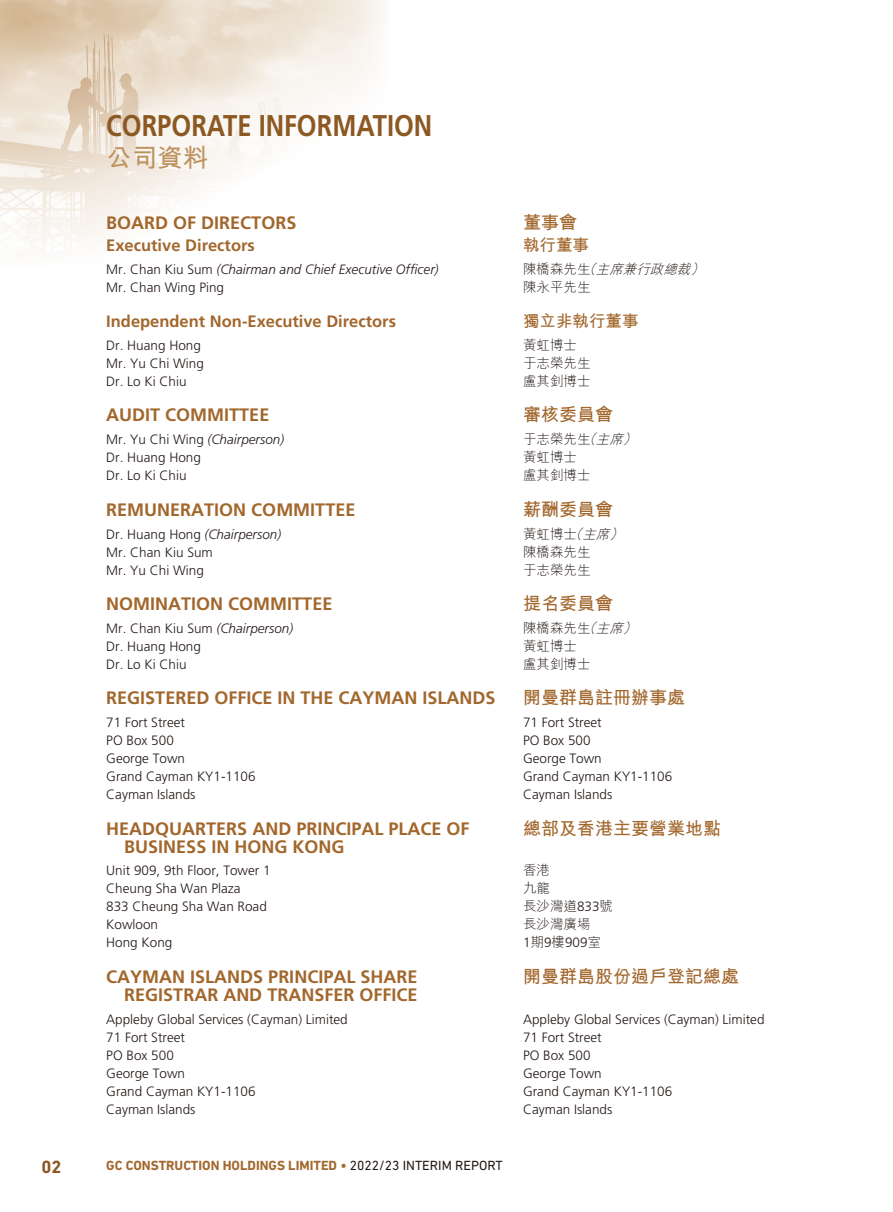
<style>
.page{position:relative;width:893px;height:1212px;background:#fff}
.page>*{position:absolute;margin:0;border:0;box-sizing:border-box;transform-origin:0 0}
.t1{font:700 30px "Frutiger LT Std";color:#8c5923;scale:.85 1}
.t2{font:700 25.5px "M Hei HK";color:#bd925d}
.t3{font:700 18px/18px "Frutiger LT Std";color:#a2672c}
.t4{font:700 18px "M Hei HK";color:#a2672c}
.t5{font:700 18px "DIN Next LT Pro";color:#8c5923}
.t6{font:700 16.5px "Frutiger LT Std";color:#a2672c}
.t7{font:700 16.5px "M Hei HK";color:#a2672c}
.t8{font:300 13.5px/18px "Frutiger LT Std";color:#231916}
.t9{font:300 13.5px/18px "M Hei HK";color:#231916}
.t10{font:italic 300 13.5px/18px "Frutiger LT Std";color:#231916}
.t11{font:700 13.5px "DIN Next LT Pro";color:#a2672c}
.s1{font-style:normal}
.s2{font-style:italic}
.s3{font-weight:400;color:#231916}
.s4{font-family:"Frutiger LT Std"}
.s5{font-family:"M Hei HK"}
</style>
<div class="page">
<svg style="left:0;top:0;width:383px;height:247px"></svg>
<h1 class="t1" style="left:106px;top:108px;width:385px">CORPORATE INFORMATION</h1>
<h2 class="t2" style="left:106px;top:139px;width:103px">公司資料</h2>
<h3 class="t3" style="left:106px;top:214px;width:192px">BOARD OF DIRECTORS</h3>
<p class="t6" style="left:106px;top:236px;width:150px">Executive Directors</p>
<p class="t10" style="left:106px;top:260px;width:334px"><span class="s1">Mr. Chan Kiu Sum</span> (Chairman and Chief Executive Officer)<br><span class="s1">Mr. Chan Wing Ping</span></p>
<p class="t6" style="left:106px;top:312px;width:291px">Independent Non-Executive Directors</p>
<p class="t8" style="left:106px;top:337px;width:99px">Dr. Huang Hong<br>Mr. Yu Chi Wing<br>Dr. Lo Ki Chiu</p>
<h3 class="t3" style="left:106px;top:406px;width:165px">AUDIT COMMITTEE</h3>
<p class="t8" style="left:106px;top:431px;width:179px">Mr. Yu Chi Wing <span class="s2">(Chairperson)<br></span>Dr. Huang Hong<br>Dr. Lo Ki Chiu</p>
<h3 class="t3" style="left:106px;top:501px;width:251px">REMUNERATION COMMITTEE</h3>
<p class="t8" style="left:106px;top:525px;width:176px">Dr. Huang Hong <span class="s2">(Chairperson)<br></span>Mr. Chan Kiu Sum<br>Mr. Yu Chi Wing</p>
<h3 class="t3" style="left:106px;top:595px;width:228px">NOMINATION COMMITTEE</h3>
<p class="t8" style="left:106px;top:619px;width:188px">Mr. Chan Kiu Sum <span class="s2">(Chairperson)<br></span>Dr. Huang Hong<br>Dr. Lo Ki Chiu</p>
<h3 class="t3" style="left:106px;top:689px;width:391px">REGISTERED OFFICE IN THE CAYMAN ISLANDS</h3>
<p class="t8" style="left:106px;top:714px;width:151px">71 Fort Street<br>PO Box 500<br>George Town<br>Grand Cayman KY1-1106<br>Cayman Islands</p>
<h3 class="t3" style="left:124px;top:819px;width:347px;text-indent:-18px">HEADQUARTERS AND PRINCIPAL PLACE OF<br>BUSINESS IN HONG KONG</h3>
<p class="t8" style="left:106px;top:862px;width:166px">Unit 909, 9th Floor, Tower 1<br>Cheung Sha Wan Plaza<br>833 Cheung Sha Wan Road<br>Kowloon<br>Hong Kong</p>
<h3 class="t3" style="left:106px;top:968px;width:313px;text-align:right">CAYMAN ISLANDS PRINCIPAL SHARE<br>REGISTRAR AND TRANSFER OFFICE</h3>
<p class="t8" style="left:106px;top:1010px;width:243px">Appleby Global Services (Cayman) Limited<br>71 Fort Street<br>PO Box 500<br>George Town<br>Grand Cayman KY1-1106<br>Cayman Islands</p>
<h3 class="t5" style="left:42px;top:1156px;width:22px">02</h3>
<p class="t11" style="left:106px;top:1158px;width:398px">GC CONSTRUCTION HOLDINGS LIMITED • <span class="s3">2022/23 INTERIM REPORT</span></p>
<h3 class="t4" style="left:523px;top:209px;width:55px">董事會</h3>
<p class="t7" style="left:523px;top:233px;width:67px">執行董事</p>
<p class="t9" style="left:523px;top:260px;width:186px">陳橋森先生<span class="s2">（主席兼行政總裁）</span>陳永平先生</p>
<p class="t7" style="left:523px;top:309px;width:117px">獨立非執行董事</p>
<p class="t9" style="left:523px;top:336px;width:69px">黃虹博士于志榮先生盧其釗博士</p>
<h3 class="t4" style="left:523px;top:402px;width:91px">審核委員會</h3>
<p class="t9" style="left:523px;top:430px;width:118px">于志榮先生<span class="s2">（主席）</span>黃虹博士<br>盧其釗博士</p>
<h3 class="t4" style="left:523px;top:496px;width:91px">薪酬委員會</h3>
<p class="t9" style="left:523px;top:524px;width:105px">黃虹博士<span class="s2">（主席）</span>陳橋森先生<br>于志榮先生</p>
<h3 class="t4" style="left:523px;top:590px;width:91px">提名委員會</h3>
<p class="t9" style="left:523px;top:619px;width:118px">陳橋森先生<span class="s2">（主席）</span>黃虹博士<br>盧其釗博士</p>
<h3 class="t4" style="left:523px;top:684px;width:163px">開曼群島註冊辦事處</h3>
<p class="t8" style="left:523px;top:714px;width:151px">71 Fort Street<br>PO Box 500<br>George Town<br>Grand Cayman KY1-1106<br>Cayman Islands</p>
<h3 class="t4" style="left:523px;top:815px;width:199px">總部及香港主要營業地點</h3>
<p class="t9" style="left:523px;top:861px;width:92px">香港<br>九龍<br>長沙灣道<span class="s4">833</span>號長沙灣廣場</p>
<p class="t8" style="left:523px;top:934px;width:80px">1<span class="s5">期</span>9<span class="s5">樓</span>909<span class="s5">室</span></p>
<h3 class="t4" style="left:523px;top:963px;width:217px">開曼群島股份過戶登記總處</h3>
<p class="t8" style="left:523px;top:1010px;width:243px">Appleby Global Services (Cayman) Limited<br>71 Fort Street<br>PO Box 500<br>George Town<br>Grand Cayman KY1-1106<br>Cayman Islands</p>
</div>
